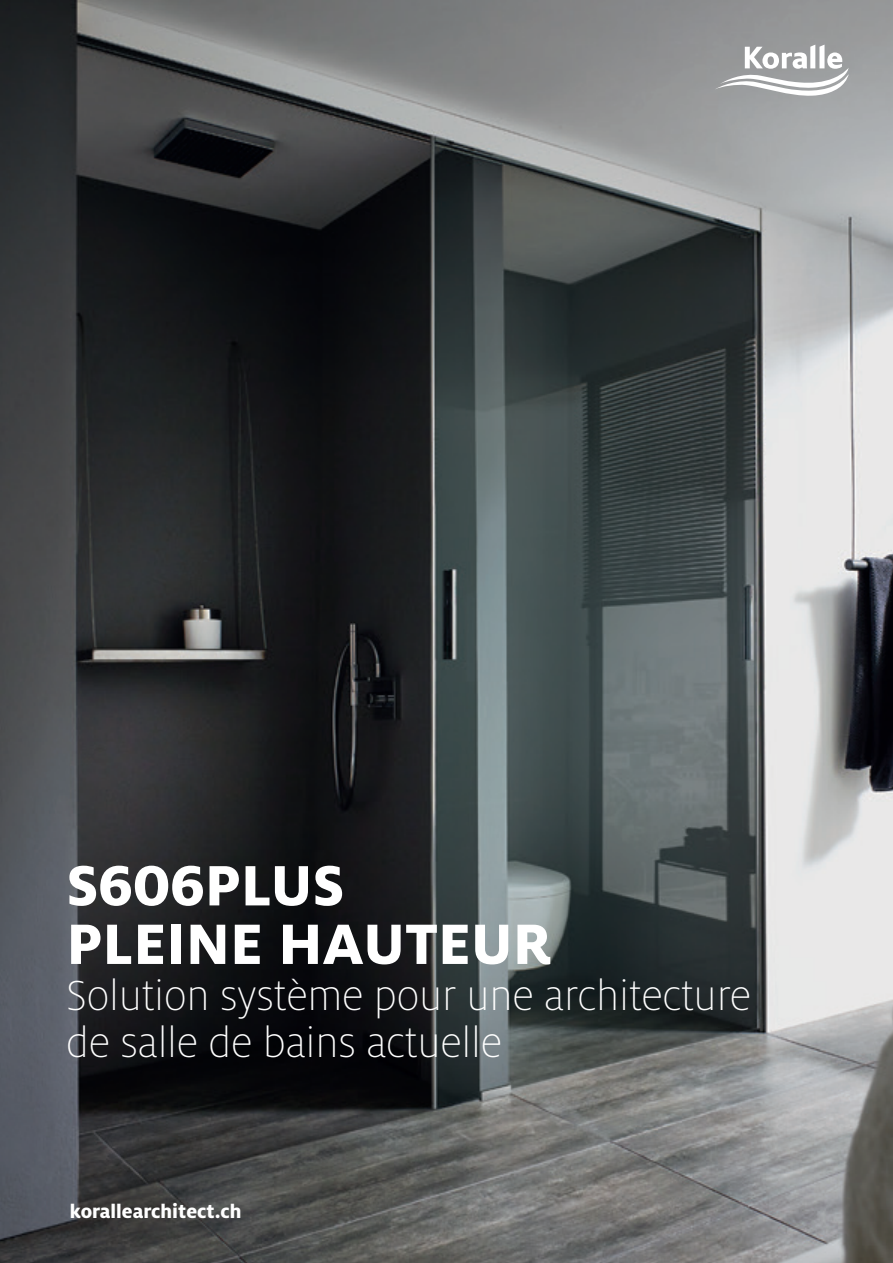
<style>
.page{position:relative;width:893px;height:1263px;background:#fff}
.page>*{position:absolute;margin:0;border:0;box-sizing:border-box;transform-origin:0 0}
.t1{font:800 63px/58.5px "Milo OT";color:#fff}
.t2{font:300 expanded 46.5px/46.5px "Milo OT";letter-spacing:-.005em;color:#fff}
.t3{font:800 21px "Milo OT";color:#fff}
</style>
<div class="page">
<img style="left:0;top:0;width:893px;height:1263px">
<svg style="left:715px;top:45px;width:134px;height:51px"></svg>
<h1 class="t1" style="left:66px;top:856px;width:486px">S606PLUS<br>PLEINE HAUTEUR</h1>
<p class="t2" style="left:66px;top:973px;width:686px">Solution système pour une architecture de salle de bains actuelle</p>
<p class="t3" style="left:70px;top:1200px;width:173px">korallearchitect.ch</p>
</div>
